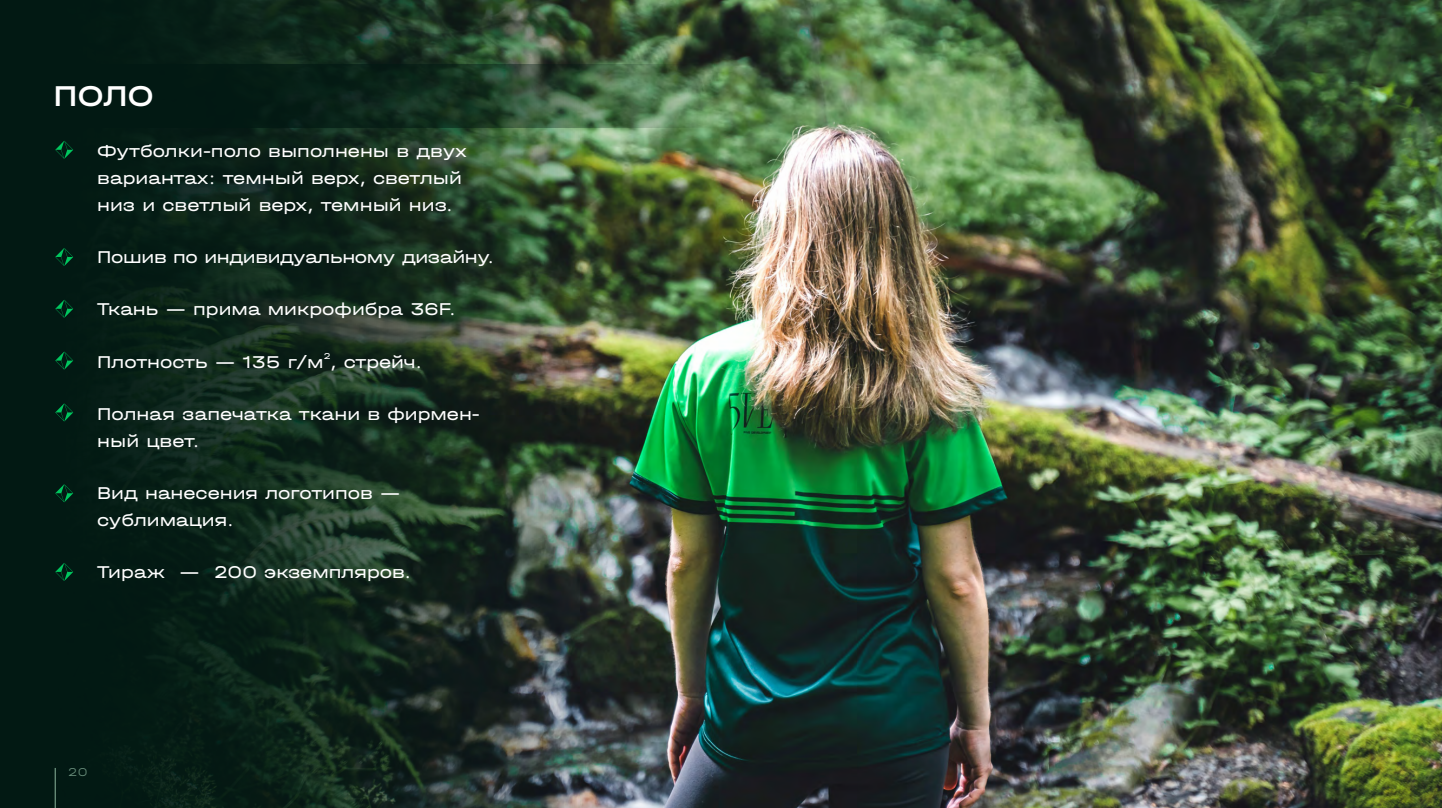
<style>
.page{position:relative;width:1442px;height:808px;background:#fff}
.page>*{position:absolute;margin:0;border:0;box-sizing:border-box;transform-origin:0 0}
.t1{font:500 30.15px "Halvar Breit";color:#fff}
.t2{font:18px/27.2px "Halvar Breit";color:#fff}
.t3{font:18px "Halvar Breit";letter-spacing:-.02em;color:#fff}
.t4{font:300 12px "Halvar Breit";color:#688d7a}
.t5{font:9px "Halvar Breit";color:#fff}
</style>
<div class="page">
<img style="left:906px;top:0;width:535px;height:808px">
<img style="left:0;top:0;width:906px;height:808px">
<svg style="left:0;top:64px;width:753px;height:64px"></svg>
<hr style="left:55px;top:768px;width:1px;height:40px;background:#688d7a">
<svg style="left:55px;top:141px;width:18px;height:18px"></svg>
<svg style="left:55px;top:248px;width:18px;height:18px"></svg>
<svg style="left:55px;top:300px;width:18px;height:18px"></svg>
<svg style="left:55px;top:351px;width:18px;height:19px"></svg>
<svg style="left:55px;top:403px;width:18px;height:19px"></svg>
<svg style="left:55px;top:484px;width:18px;height:18px"></svg>
<svg style="left:55px;top:563px;width:18px;height:18px"></svg>
<h1 class="t1" style="left:54px;top:78px;width:102px">ПОЛО</h1>
<p class="t2" style="left:97px;top:138px;width:371px">Футболки-поло выполнены в двух вариантах: темный верх, светлый низ и светлый верх, темный низ.</p>
<p class="t3" style="left:97px;top:247px;width:398px">Пошив по индивидуальному дизайну.</p>
<p class="t2" style="left:97px;top:296px;width:360px">Ткань — прима микрофибра 36F.</p>
<p class="t5" style="left:324px;top:350px;width:8px">2</p>
<p class="t2" style="left:97px;top:348px;width:326px">Плотность — 135 г/м , стрейч.</p>
<p class="t2" style="left:97px;top:400px;width:384px">Полная запечатка ткани в фирмен&shy;ный цвет.</p>
<p class="t2" style="left:97px;top:479px;width:305px">Вид нанесения логотипов — сублимация.</p>
<p class="t2" style="left:97px;top:559px;width:315px">Тираж — 200 экземпляров.</p>
<p class="t4" style="left:68px;top:765px;width:21px">20</p>
</div>
